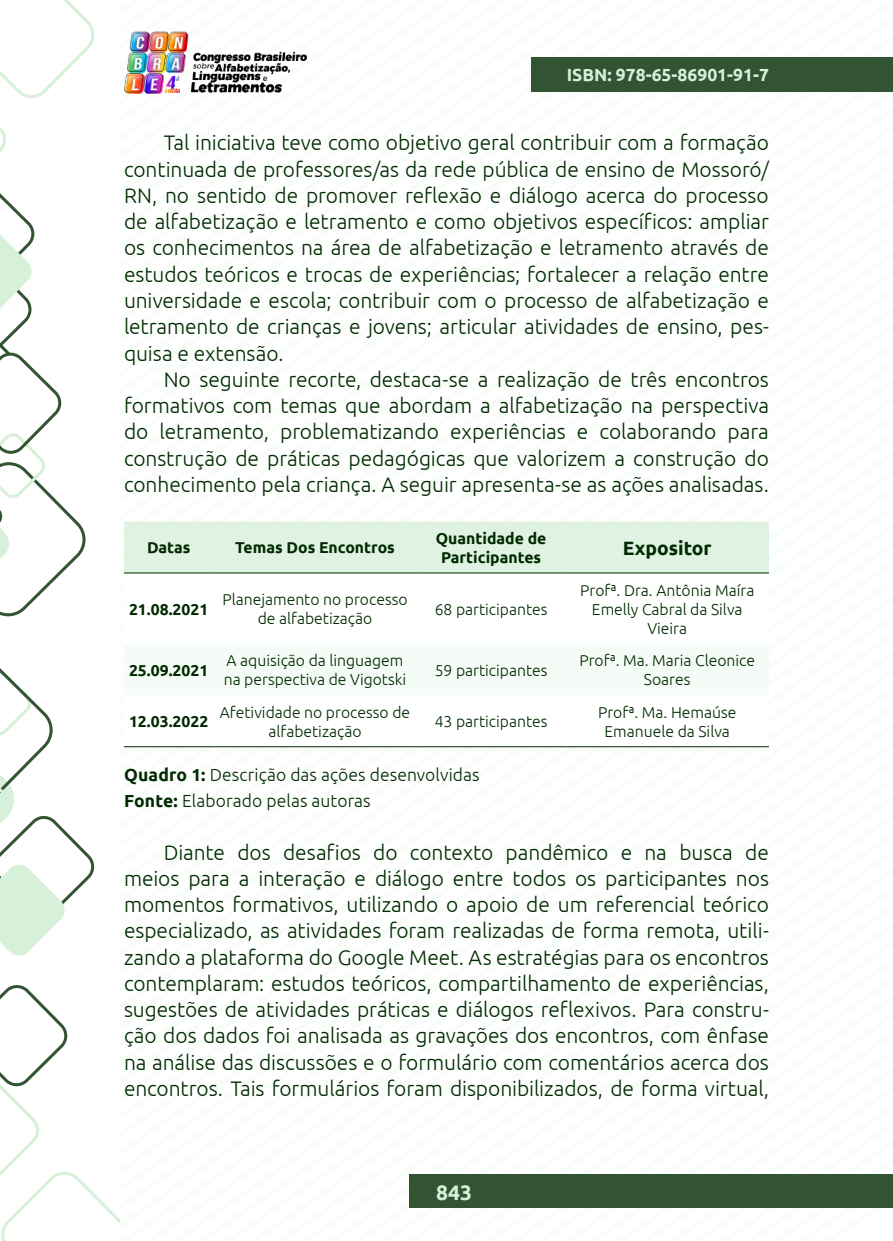
<style>
.page{position:relative;width:893px;height:1241px;background:#fff}
.page>*{position:absolute;margin:0;border:0;box-sizing:border-box;transform-origin:0 0}
._8_CORPO{font:300 21px/26.2px "Ubuntu";letter-spacing:-.005em;color:#002b00;text-align:justify}
.t1{font:700 21px "Ubuntu";color:#d6efda}
._13_CABEÇALHO{font:700 19.25px "Ubuntu";color:#002b00}
._10_LEGENDAS{font:300 17.5px "Ubuntu";letter-spacing:.005em;color:#002b00}
._11_FONTES{font:300 17.5px "Ubuntu";letter-spacing:.005em;color:#002b00}
.t2{font:700 17.5px "Ubuntu";color:#d6efda}
._14_CELULAS{font:300 15.75px/19.2px "Ubuntu";color:#002b00;text-align:center}
._13_CABEÇALHO-2{font:700 15.75px/19.2px "Ubuntu";color:#002b00;text-align:center}
._14_CELULAS-2{font:700 15.75px "Ubuntu";color:#002b00}
.s1{font-weight:700}
</style>
<div class="page">
<div style="left:410px;top:1174px;width:483px;height:33px;background:#335433"></div>
<img style="left:124px;top:31px;width:182px;height:62px">
<div style="left:532px;top:57px;width:361px;height:35px;background:#335433"></div>
<svg style="left:0;top:985px;width:119px;height:255px"></svg>
<svg style="left:0;top:0;width:94px;height:616px"></svg>
<svg style="left:0;top:668px;width:94px;height:288px"></svg>
<div style="left:124px;top:521px;width:645px;height:51px;background:#e0f3e3"></div>
<svg style="left:124px;top:573px;width:645px;height:1px"></svg>
<hr style="left:124px;top:572px;width:89px;height:1px;background:#002b00">
<hr style="left:213px;top:572px;width:204px;height:1px;background:#002b00">
<hr style="left:417px;top:572px;width:149px;height:1px;background:#002b00">
<hr style="left:566px;top:572px;width:203px;height:1px;background:#002b00">
<hr style="left:124px;top:746px;width:89px;height:1px;background:#002b00">
<hr style="left:213px;top:746px;width:204px;height:1px;background:#002b00">
<hr style="left:417px;top:746px;width:149px;height:1px;background:#002b00">
<hr style="left:566px;top:746px;width:203px;height:1px;background:#002b00">
<p class="t2" style="left:567px;top:64px;width:204px">ISBN: 978-65-86901-91-7</p>
<p class="_8_CORPO" style="left:124px;top:129px;width:646px;text-indent:40px">Tal iniciativa teve como objetivo geral contribuir com a formação continuada de professores/as da rede pública de ensino de Mossoró/ RN, no sentido de promover reflexão e diálogo acerca do processo de alfabetização e letramento e como objetivos específicos: ampliar os conhecimentos na área de alfabetização e letramento através de estudos teóricos e trocas de experiências; fortalecer a relação entre universidade e escola; contribuir com o processo de alfabetização e letramento de crianças e jovens; articular atividades de ensino, pes&shy;quisa e extensão.</p>
<p class="_8_CORPO" style="left:124px;top:365px;width:646px;text-indent:40px">No seguinte recorte, destaca-se a realização de três encontros formativos com temas que abordam a alfabetização na perspectiva do letramento, problematizando experiências e colaborando para construção de práticas pedagógicas que valorizem a construção do conhecimento pela criança. A seguir apresenta-se as ações analisadas.</p>
<p class="_13_CABEÇALHO-2" style="left:147px;top:538px;width:45px">Datas</p>
<p class="_13_CABEÇALHO-2" style="left:235px;top:538px;width:161px">Temas Dos Encontros</p>
<p class="_13_CABEÇALHO-2" style="left:436px;top:528px;width:112px">Quantidade de<br>Participantes</p>
<p class="_13_CABEÇALHO" style="left:623px;top:536px;width:90px">Expositor</p>
<p class="_14_CELULAS-2" style="left:129px;top:599px;width:81px">21.08.2021</p>
<p class="_14_CELULAS" style="left:222px;top:589px;width:187px">Planejamento no processo de alfabetização</p>
<p class="_14_CELULAS" style="left:435px;top:599px;width:114px">68 participantes</p>
<p class="_14_CELULAS" style="left:580px;top:580px;width:176px">Profª. Dra. Antônia Maíra<br>Emelly Cabral da Silva<br>Vieira</p>
<p class="_14_CELULAS-2" style="left:129px;top:660px;width:81px">25.09.2021</p>
<p class="_14_CELULAS" style="left:224px;top:650px;width:184px;text-align:left">A aquisição da linguagem na perspectiva de Vigotski</p>
<p class="_14_CELULAS" style="left:435px;top:660px;width:114px">59 participantes</p>
<p class="_14_CELULAS" style="left:579px;top:650px;width:177px">Profª. Ma. Maria Cleonice<br>Soares</p>
<p class="_14_CELULAS-2" style="left:129px;top:712px;width:81px">12.03.2022</p>
<p class="_14_CELULAS" style="left:220px;top:701px;width:192px">Afetividade no processo de alfabetização</p>
<p class="_14_CELULAS" style="left:435px;top:711px;width:114px">43 participantes</p>
<p class="_14_CELULAS" style="left:598px;top:701px;width:140px">Profª. Ma. Hemaúse<br>Emanuele da Silva</p>
<p class="_10_LEGENDAS" style="left:124px;top:764px;width:357px"><span class="s1">Quadro 1:</span> Descrição das ações desenvolvidas</p>
<p class="_11_FONTES" style="left:124px;top:790px;width:248px"><span class="s1">Fonte:</span> Elaborado pelas autoras</p>
<p class="_8_CORPO" style="left:124px;top:838px;width:646px;text-indent:40px">Diante dos desafios do contexto pandêmico e na busca de meios para a interação e diálogo entre todos os participantes nos momentos formativos, utilizando o apoio de um referencial teórico especializado, as atividades foram realizadas de forma remota, utili&shy;zando a plataforma do Google Meet. As estratégias para os encontros contemplaram: estudos teóricos, compartilhamento de experiências, sugestões de atividades práticas e diálogos reflexivos. Para constru&shy;ção dos dados foi analisada as gravações dos encontros, com ênfase na análise das discussões e o formulário com comentários acerca dos encontros. Tais formulários foram disponibilizados, de forma virtual,</p>
<p class="t1" style="left:436px;top:1178px;width:37px">843</p>
</div>
